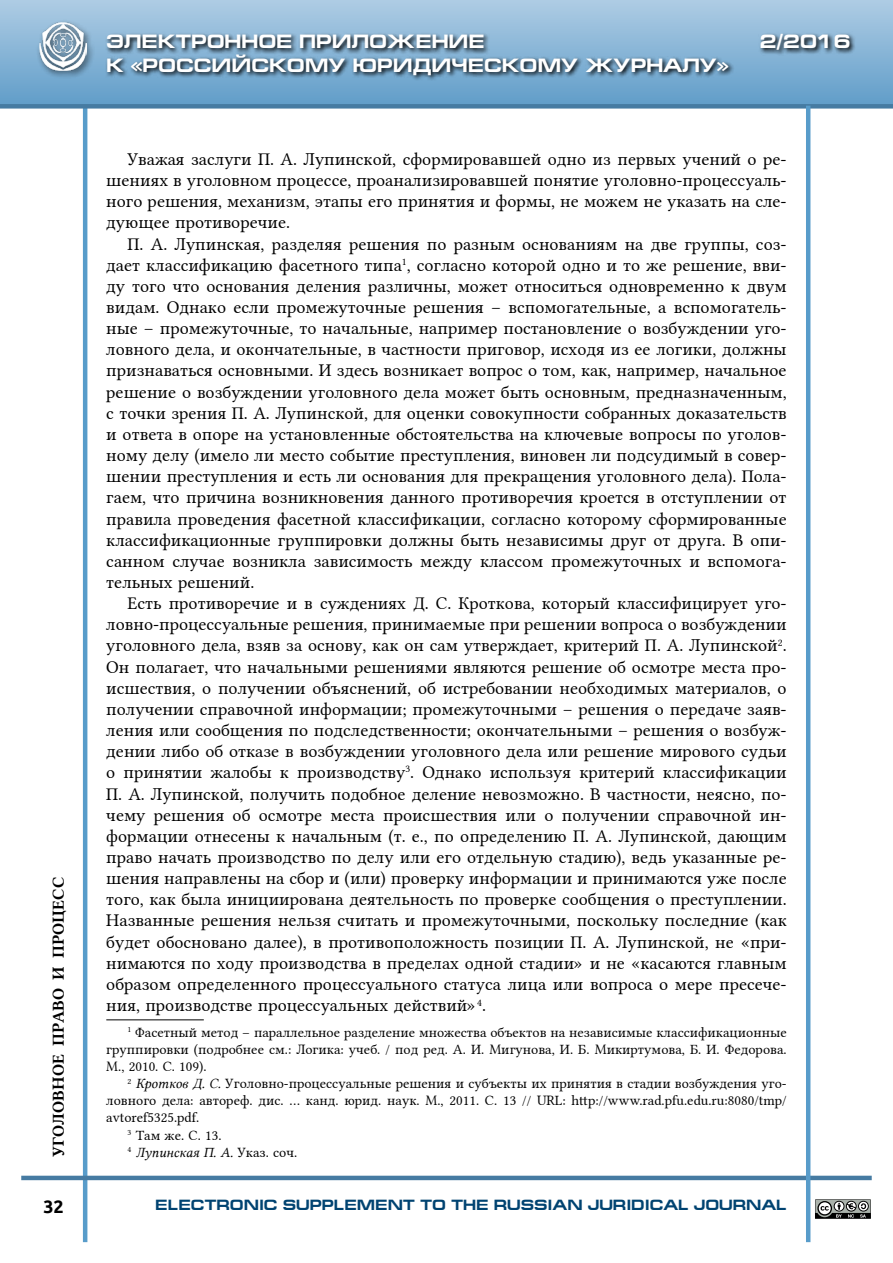
<style>
.page{position:relative;width:893px;height:1263px;background:#fff}
.page>*{position:absolute;margin:0;border:0;box-sizing:border-box;transform-origin:0 0}
.t1{font:700 19.5px "Europe Ext";color:#fff}
.t2{font:18px/21.1px "Lin Libertine";color:#000;text-align:justify}
.t3{font:700 18px "Ubuntu";color:#000}
.t4{font:16.5px "Lin Libertine B";color:#000}
.t5{font:700 15px "Europe Ext";color:#004371}
.t6{font:14.25px/17.1px "Lin Libertine";color:#000;text-align:justify}
.t7{font:14.25px "Lin Libertine I";color:#000}
.s1{font-family:"Lin Libertine I"}
.s2{font-family:"Lin Libertine"}
</style>
<div class="page">
<div style="left:0;top:0;width:893px;height:106px;background:linear-gradient(to bottom,#aecce4,#619dc9)"></div>
<hr style="left:83px;top:106px;width:4px;height:1136px;background:#589cca">
<hr style="left:21px;top:1176px;width:851px;height:4px;background:#467ba2">
<div style="left:0;top:104px;width:893px;height:5px;background:#467ba2"></div>
<div style="left:35px;top:19px;width:60px;height:60px;background:#000;opacity:.63"></div>
<img style="left:39px;top:23px;width:48px;height:47px">
<svg style="left:105px;top:31px;width:751px;height:50px"></svg>
<hr style="left:806px;top:106px;width:4px;height:1136px;background:#589cca">
<svg style="left:815px;top:1199px;width:56px;height:20px"></svg>
<hr style="left:106px;top:1019px;width:98px;height:1px;background:#000">
<p class="t4" style="left:47px;top:1157px;width:281px;rotate:-90deg">уголовное право и процесс</p>
<p class="t3" style="left:43px;top:1196px;width:22px">32</p>
<p class="t1" style="left:106px;top:31px;width:380px">ЭЛЕКТРОННОЕ ПРИЛОЖЕНИЕ</p>
<p class="t1" style="left:760px;top:31px;width:92px">2/2016</p>
<p class="t1" style="left:106px;top:54px;width:624px">К «РОССИЙСКОМУ ЮРИДИЧЕСКОМУ ЖУРНАЛУ»</p>
<p class="t2" style="left:106px;top:147px;width:682px;text-indent:21px">Уважая заслуги П. А. Лупинской, сформировавшей одно из первых учений о ре&shy;шениях в уголовном процессе, проанализировавшей понятие уголовно-процессуаль&shy;ного решения, механизм, этапы его принятия и формы, не можем не указать на сле&shy;дующее противоречие.</p>
<p class="t2" style="left:106px;top:231px;width:682px;text-indent:21px">П. А. Лупинская, разделяя решения по разным основаниям на две группы, соз&shy;дает классификацию фасетного типа<sup>1</sup>, согласно которой одно и то же решение, вви&shy;ду того что основания деления различны, может относиться одновременно к двум видам. Однако если промежуточные решения – вспомогательные, а вспомогатель&shy;ные – промежуточные, то начальные, например постановление о возбуждении уго&shy;ловного дела, и окончательные, в частности приговор, исходя из ее логики, должны признаваться основными. И здесь возникает вопрос о том, как, например, начальное решение о возбуждении уголовного дела может быть основным, предназначенным, с точки зрения П. А. Лупинской, для оценки совокупности собранных доказательств и ответа в опоре на установленные обстоятельства на ключевые вопросы по уголов&shy;ному делу (имело ли место событие преступления, виновен ли подсудимый в совер&shy;шении преступления и есть ли основания для прекращения уголовного дела). Пола&shy;гаем, что причина возникновения данного противоречия кроется в отступлении от правила проведения фасетной классификации, согласно которому сформированные классификационные группировки должны быть независимы друг от друга. В опи&shy;санном случае возникла зависимость между классом промежуточных и вспомога&shy;тельных решений.</p>
<p class="t2" style="left:106px;top:591px;width:682px;text-indent:21px">Есть противоречие и в суждениях Д. С. Кроткова, который классифицирует уго&shy;ловно-процессуальные решения, принимаемые при решении вопроса о возбуждении уголовного дела, взяв за основу, как он сам утверждает, критерий П. А. Лупинской<sup>2</sup>.<br>Он полагает, что начальными решениями являются решение об осмотре места про&shy;исшествия, о получении объяснений, об истребовании необходимых материалов, о получении справочной информации; промежуточными – решения о передаче заяв&shy;ления или сообщения по подследственности; окончательными – решения о возбуж&shy;дении либо об отказе в возбуждении уголовного дела или решение мирового судьи о принятии жалобы к производству<sup>3</sup>. Однако используя критерий классификации П. А. Лупинской, получить подобное деление невозможно. В частности, неясно, по&shy;чему решения об осмотре места происшествия или о получении справочной ин&shy;формации отнесены к начальным (т. е., по определению П. А. Лупинской, дающим право начать производство по делу или его отдельную стадию), ведь указанные ре&shy;шения направлены на сбор и (или) проверку информации и принимаются уже после того, как была инициирована деятельность по проверке сообщения о преступлении.<br>Названные решения нельзя считать и промежуточными, поскольку последние (как будет обосновано далее), в противоположность позиции П. А. Лупинской, не «при&shy;нимаются по ходу производства в пределах одной стадии» и не «касаются главным образом определенного процессуального статуса лица или вопроса о мере пресече&shy;ния, производстве процессуальных действий»<sup>4</sup>.</p>
<p class="t6" style="left:106px;top:1022px;width:682px;text-indent:21px"><sup>1</sup> Фасетный метод – параллельное разделение множества объектов на независимые классификационные группировки (подробнее см.: Логика: учеб. / под ред. А. И. Мигунова, И. Б. Микиртумова, Б. И. Федорова.<br>М., 2010. С. 109).</p>
<p class="t6" style="left:128px;top:1073px;width:661px"><sup>2</sup> <span class="s1">Кротков Д. С.</span> Уголовно-процессуальные решения и субъекты их принятия в стадии возбуждения уго-</p>
<p class="t6" style="left:106px;top:1090px;width:682px">ловного дела: автореф. дис. … канд. юрид. наук. М., 2011. С. 13 // URL: http://www.rad.pfu.edu.ru:8080/tmp/</p>
<p class="t6" style="left:106px;top:1108px;width:95px">avtoref5325.pdf.</p>
<p class="t6" style="left:128px;top:1125px;width:95px"><sup>3</sup> Там же. С. 13.</p>
<p class="t7" style="left:128px;top:1144px;width:171px"><sup>4</sup> Лупинская П. А. <span class="s2">Указ. соч.</span></p>
<p class="t5" style="left:155px;top:1196px;width:633px">ELECTRONIC SUPPLEMENT TO THE RUSSIAN JURIDICAL JOURNAL</p>
</div>
